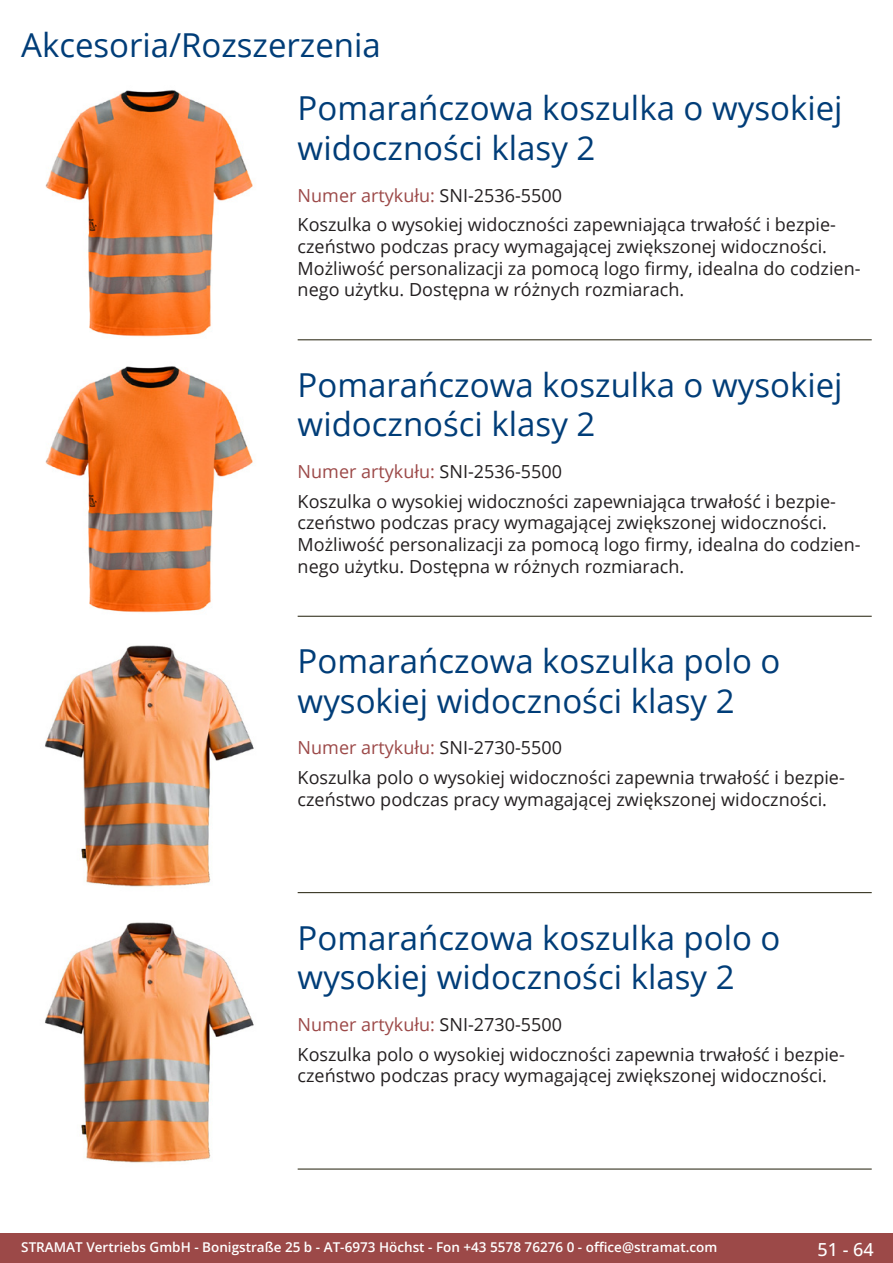
<style>
.page{position:relative;width:893px;height:1263px;background:#fff}
.page>*{position:absolute;margin:0;border:0;box-sizing:border-box;transform-origin:0 0}
.Produkttitel{font:33px/39.6px "Open Sans";color:#003d78}
.RastTitel{font:33px "Open Sans";color:#003d78}
.Beschreibung_Text{font:18px/21.6px "Open Sans";color:#231f20}
.TechDaten_Überschrif{font:18px "Open Sans";color:#9c4948}
.t1{font:500 18px "Open Sans";color:#fff}
.t2{font:600 13.5px "Open Sans";color:#fff}
.s1{color:#231f20}
</style>
<div class="page">
<div style="left:0;top:1233px;width:893px;height:30px;background:#9c4948"></div>
<hr style="left:298px;top:340px;width:574px;height:1px;background:#201d08">
<hr style="left:298px;top:616px;width:574px;height:1px;background:#201d08">
<hr style="left:298px;top:892px;width:574px;height:1px;background:#201d08">
<hr style="left:298px;top:1169px;width:574px;height:1px;background:#201d08">
<img style="left:45px;top:90px;width:208px;height:247px">
<img style="left:45px;top:366px;width:208px;height:247px">
<img style="left:45px;top:645px;width:209px;height:242px">
<img style="left:45px;top:922px;width:209px;height:241px">
<p class="RastTitel" style="left:21px;top:22px;width:361px">Akcesoria/Rozszerzenia</p>
<p class="Produkttitel" style="left:298px;top:88px;width:546px">Pomarańczowa koszulka o wysokiej widoczności klasy 2</p>
<p class="TechDaten_Überschrif" style="left:298px;top:183px;width:266px">Numer artykułu: <span class="s1">SNI-2536-5500</span></p>
<p class="Beschreibung_Text" style="left:298px;top:214px;width:564px">Koszulka o wysokiej widoczności zapewniająca trwałość i bezpie&shy;czeństwo podczas pracy wymagającej zwiększonej widoczności.<br>Możliwość personalizacji za pomocą logo firmy, idealna do codzien&shy;nego użytku. Dostępna w różnych rozmiarach.</p>
<p class="Produkttitel" style="left:298px;top:364px;width:546px">Pomarańczowa koszulka o wysokiej widoczności klasy 2</p>
<p class="TechDaten_Überschrif" style="left:298px;top:459px;width:266px">Numer artykułu: <span class="s1">SNI-2536-5500</span></p>
<p class="Beschreibung_Text" style="left:298px;top:490px;width:564px">Koszulka o wysokiej widoczności zapewniająca trwałość i bezpie&shy;czeństwo podczas pracy wymagającej zwiększonej widoczności.<br>Możliwość personalizacji za pomocą logo firmy, idealna do codzien&shy;nego użytku. Dostępna w różnych rozmiarach.</p>
<p class="Produkttitel" style="left:298px;top:640px;width:484px">Pomarańczowa koszulka polo o wysokiej widoczności klasy 2</p>
<p class="TechDaten_Überschrif" style="left:298px;top:735px;width:266px">Numer artykułu: <span class="s1">SNI-2730-5500</span></p>
<p class="Beschreibung_Text" style="left:298px;top:766px;width:549px">Koszulka polo o wysokiej widoczności zapewnia trwałość i bezpie&shy;czeństwo podczas pracy wymagającej zwiększonej widoczności.</p>
<p class="Produkttitel" style="left:298px;top:917px;width:484px">Pomarańczowa koszulka polo o wysokiej widoczności klasy 2</p>
<p class="TechDaten_Überschrif" style="left:298px;top:1012px;width:266px">Numer artykułu: <span class="s1">SNI-2730-5500</span></p>
<p class="Beschreibung_Text" style="left:298px;top:1043px;width:549px">Koszulka polo o wysokiej widoczności zapewnia trwałość i bezpie&shy;czeństwo podczas pracy wymagającej zwiększonej widoczności.</p>
<p class="t2" style="left:21px;top:1238px;width:698px">STRAMAT Vertriebs GmbH - Bonigstraße 25 b - AT-6973 Höchst - Fon +43 5578 76276 0 - office@stramat.com</p>
<p class="t1" style="left:817px;top:1237px;width:58px">51 - 64</p>
</div>
